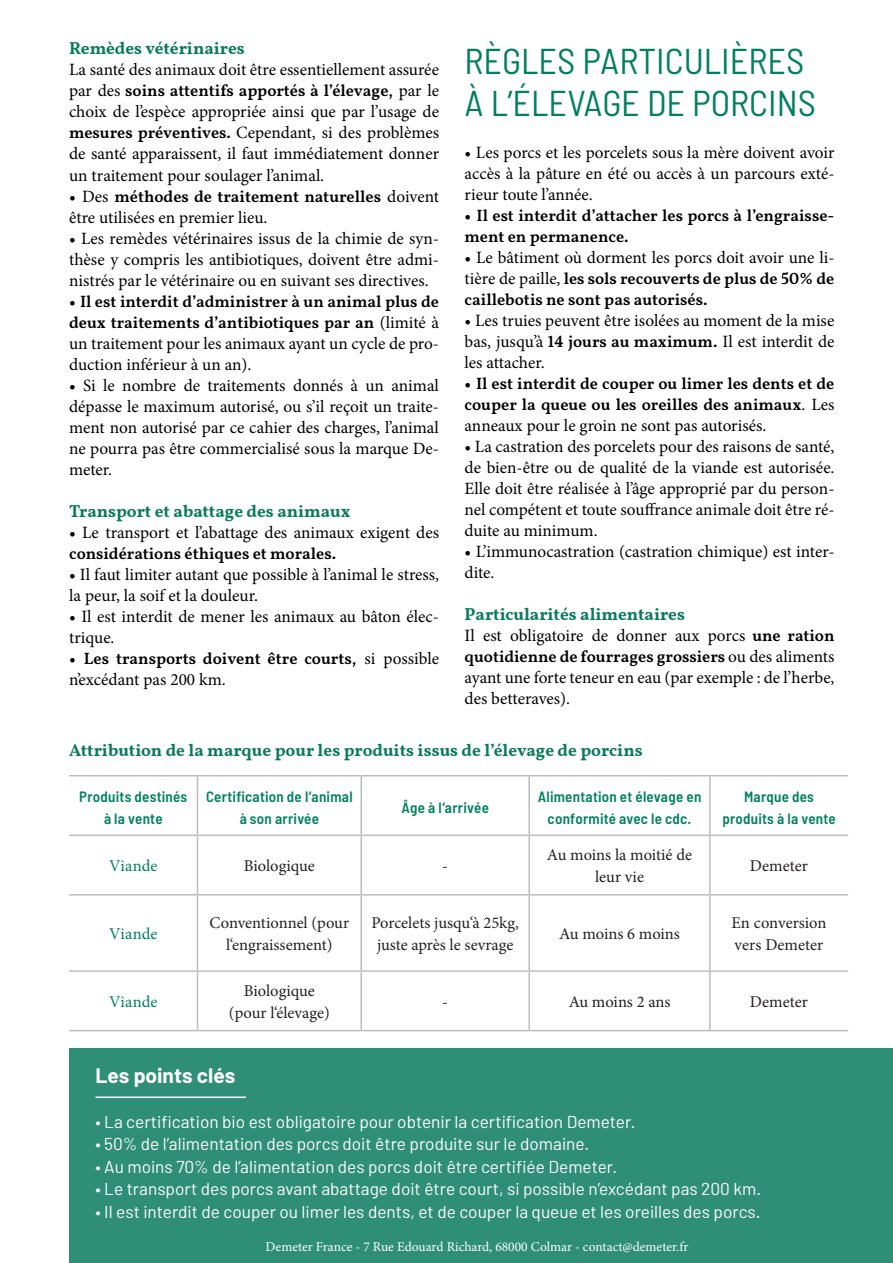
<style>
.page{position:relative;width:893px;height:1263px;background:#fff}
.page>*{position:absolute;margin:0;border:0;box-sizing:border-box;transform-origin:0 0}
.t1{font:semi-condensed 36px "Barlow";color:#00805f}
.t2{font:700 21px "Barlow";color:#fff}
.t3{font:17.25px/21px "Minion Pro";color:#000001;text-align:justify}
.t4{font:17.25px "Barlow";color:#fff}
.t5{font:700 17.25px "Demeter Vollkorn";color:#097b5c}
.t6{font:600 16.5px/21px "Demeter Vollkorn";color:#000001}
.t7{font:16.5px/22.5px "Minion Pro";color:#231f20;text-align:center}
.t8{font:16.5px "Minion Pro";letter-spacing:.005em;color:#00805f}
.t9{font:600 semi-condensed 15px/22.5px "Barlow";letter-spacing:.015em;color:#00805f;text-align:center}
.DEM___Paragraph_Barl{font:13.5px "Minion Pro";color:#fff}
.s1{font-family:"Minion Pro";font-weight:400;font-size:17.25px}
.s2{font-family:"Demeter Vollkorn";font-weight:600;font-size:16.5px}
</style>
<div class="page">
<hr style="left:69px;top:775px;width:129px;height:1px;background:#bcbdc0">
<hr style="left:198px;top:775px;width:163px;height:1px;background:#bcbdc0">
<hr style="left:197px;top:776px;width:1px;height:58px;background:#bcbdc0">
<hr style="left:361px;top:775px;width:168px;height:1px;background:#bcbdc0">
<hr style="left:360px;top:776px;width:2px;height:58px;background:#bcbdc0">
<hr style="left:529px;top:775px;width:181px;height:1px;background:#bcbdc0">
<hr style="left:528px;top:776px;width:2px;height:58px;background:#bcbdc0">
<hr style="left:710px;top:775px;width:138px;height:1px;background:#bcbdc0">
<hr style="left:709px;top:776px;width:2px;height:58px;background:#bcbdc0">
<hr style="left:69px;top:834px;width:129px;height:2px;background:#bcbdc0">
<hr style="left:198px;top:834px;width:163px;height:2px;background:#bcbdc0">
<hr style="left:197px;top:836px;width:1px;height:58px;background:#bcbdc0">
<hr style="left:361px;top:834px;width:168px;height:2px;background:#bcbdc0">
<hr style="left:360px;top:836px;width:2px;height:58px;background:#bcbdc0">
<hr style="left:529px;top:834px;width:181px;height:2px;background:#bcbdc0">
<hr style="left:528px;top:836px;width:2px;height:58px;background:#bcbdc0">
<hr style="left:710px;top:834px;width:138px;height:2px;background:#bcbdc0">
<hr style="left:709px;top:836px;width:2px;height:58px;background:#bcbdc0">
<hr style="left:69px;top:894px;width:129px;height:1px;background:#bcbdc0">
<hr style="left:198px;top:894px;width:163px;height:1px;background:#bcbdc0">
<hr style="left:197px;top:895px;width:1px;height:75px;background:#bcbdc0">
<hr style="left:361px;top:894px;width:168px;height:1px;background:#bcbdc0">
<hr style="left:360px;top:895px;width:2px;height:75px;background:#bcbdc0">
<hr style="left:529px;top:894px;width:181px;height:1px;background:#bcbdc0">
<hr style="left:528px;top:895px;width:2px;height:75px;background:#bcbdc0">
<hr style="left:710px;top:894px;width:138px;height:1px;background:#bcbdc0">
<hr style="left:709px;top:895px;width:2px;height:75px;background:#bcbdc0">
<hr style="left:69px;top:970px;width:129px;height:2px;background:#bcbdc0">
<hr style="left:198px;top:970px;width:163px;height:2px;background:#bcbdc0">
<hr style="left:197px;top:972px;width:1px;height:58px;background:#bcbdc0">
<hr style="left:361px;top:970px;width:168px;height:2px;background:#bcbdc0">
<hr style="left:360px;top:972px;width:2px;height:58px;background:#bcbdc0">
<hr style="left:529px;top:970px;width:181px;height:2px;background:#bcbdc0">
<hr style="left:528px;top:972px;width:2px;height:58px;background:#bcbdc0">
<hr style="left:710px;top:970px;width:138px;height:2px;background:#bcbdc0">
<hr style="left:709px;top:972px;width:2px;height:58px;background:#bcbdc0">
<hr style="left:69px;top:1030px;width:129px;height:1px;background:#bcbdc0">
<hr style="left:198px;top:1030px;width:163px;height:1px;background:#bcbdc0">
<hr style="left:361px;top:1030px;width:168px;height:1px;background:#bcbdc0">
<hr style="left:529px;top:1030px;width:181px;height:1px;background:#bcbdc0">
<hr style="left:710px;top:1030px;width:138px;height:1px;background:#bcbdc0">
<div style="left:69px;top:1048px;width:824px;height:215px;background:#2e8f76"></div>
<hr style="left:95px;top:1096px;width:151px;height:2px;background:#fff">
<p class="t5" style="left:69px;top:36px;width:177px">Remèdes vétérinaires</p>
<p class="t3" style="left:69px;top:60px;width:371px">La santé des animaux doit être essentiellement assurée</p>
<p class="t6" style="left:69px;top:79px;width:371px"><span class="s1">par des</span> soins attentifs apportés à l’élevage, <span class="s1">par le</span></p>
<p class="t3" style="left:69px;top:102px;width:371px">choix de l’espèce appropriée ainsi que par l’usage de <span class="s2">mesures préventives.</span> Cependant, si des problèmes de santé apparaissent, il faut immédiatement donner un traitement pour soulager l’animal.</p>
<p class="t6" style="left:69px;top:184px;width:371px"><span class="s1">• Des</span> méthodes de traitement naturelles <span class="s1">doivent</span></p>
<p class="t3" style="left:69px;top:207px;width:200px">être utilisées en premier lieu.</p>
<p class="t3" style="left:69px;top:228px;width:371px">• Les remèdes vétérinaires issus de la chimie de syn&shy;thèse y compris les antibiotiques, doivent être admi&shy;nistrés par le vétérinaire ou en suivant ses directives.</p>
<p class="t6" style="left:69px;top:289px;width:371px"><span class="s1">•</span> Il est interdit d’administrer à un animal plus de deux traitements d’antibiotiques par an <span class="s1">(limité à</span></p>
<p class="t3" style="left:69px;top:333px;width:371px">un traitement pour les animaux ayant un cycle de pro&shy;duction inférieur à un an).</p>
<p class="t3" style="left:69px;top:375px;width:371px">• Si le nombre de traitements donnés à un animal dépasse le maximum autorisé, ou s’il reçoit un traite&shy;ment non autorisé par ce cahier des charges, l’animal ne pourra pas être commercialisé sous la marque De&shy;meter.</p>
<p class="t5" style="left:69px;top:498px;width:283px">Transport et abattage des animaux</p>
<p class="t3" style="left:69px;top:522px;width:371px">• Le transport et l’abattage des animaux exigent des</p>
<p class="t6" style="left:69px;top:541px;width:269px">considérations éthiques et morales.</p>
<p class="t3" style="left:69px;top:564px;width:371px">• Il faut limiter autant que possible à l’animal le stress, la peur, la soif et la douleur.</p>
<p class="t3" style="left:69px;top:606px;width:371px">• Il est interdit de mener les animaux au bâton élec&shy;trique.</p>
<p class="t6" style="left:69px;top:646px;width:371px"><span class="s1">•</span> Les transports doivent être courts, <span class="s1">si possible</span></p>
<p class="t3" style="left:69px;top:669px;width:158px">n’excédant pas 200 km.</p>
<p class="t1" style="left:465px;top:39px;width:341px">RÈGLES PARTICULIÈRES</p>
<p class="t1" style="left:465px;top:81px;width:353px">À L’ÉLEVAGE DE PORCINS</p>
<p class="t3" style="left:465px;top:142px;width:371px">• Les porcs et les porcelets sous la mère doivent avoir accès à la pâture en été ou accès à un parcours exté&shy;rieur toute l’année.</p>
<p class="t6" style="left:465px;top:204px;width:371px"><span class="s1">•</span> Il est interdit d’attacher les porcs à l’engraisse&shy;ment en permanence.</p>
<p class="t3" style="left:465px;top:247px;width:371px">• Le bâtiment où dorment les porcs doit avoir une li-</p>
<p class="t6" style="left:465px;top:267px;width:371px"><span class="s1">tière de paille,</span> les sols recouverts de plus de 50% de caillebotis ne sont pas autorisés.</p>
<p class="t3" style="left:465px;top:310px;width:371px">• Les truies peuvent être isolées au moment de la mise bas, jusqu’à <span class="s2">14 jours au maximum.</span> Il est interdit de les attacher.</p>
<p class="t6" style="left:465px;top:372px;width:371px"><span class="s1">•</span> Il est interdit de couper ou limer les dents et de couper la queue ou les oreilles des animaux<span class="s1">. Les</span></p>
<p class="t3" style="left:465px;top:415px;width:303px">anneaux pour le groin ne sont pas autorisés.</p>
<p class="t3" style="left:465px;top:436px;width:371px">• La castration des porcelets pour des raisons de santé, de bien-être ou de qualité de la viande est autorisée.<br>Elle doit être réalisée à l’âge approprié par du person&shy;nel compétent et toute souffrance animale doit être ré&shy;duite au minimum.</p>
<p class="t3" style="left:465px;top:541px;width:371px">• L’immunocastration (castration chimique) est inter&shy;dite.</p>
<p class="t5" style="left:465px;top:601px;width:222px">Particularités alimentaires</p>
<p class="t3" style="left:465px;top:625px;width:371px">Il est obligatoire de donner aux porcs <span class="s2">une ration</span></p>
<p class="t6" style="left:465px;top:645px;width:371px">quotidienne de fourrages grossiers <span class="s1">ou des aliments</span></p>
<p class="t3" style="left:465px;top:667px;width:371px">ayant une forte teneur en eau (par exemple : de l’herbe, des betteraves).</p>
<p class="t5" style="left:69px;top:737px;width:575px">Attribution de la marque pour les produits issus de l’élevage de porcins</p>
<p class="t9" style="left:79px;top:785px;width:110px">Produits destinés à la vente</p>
<p class="t9" style="left:206px;top:785px;width:148px">Certification de l‘animal à son arrivée</p>
<p class="t9" style="left:401px;top:796px;width:89px">Âge à l‘arrivée</p>
<p class="t9" style="left:538px;top:785px;width:165px">Alimentation et élevage en conformité avec le cdc.</p>
<p class="t9" style="left:722px;top:785px;width:115px">Marque des produits à la vente</p>
<p class="t8" style="left:109px;top:855px;width:50px">Viande</p>
<p class="t7" style="left:244px;top:855px;width:73px">Biologique</p>
<p class="t7" style="left:442px;top:855px;width:7px">-</p>
<p class="t7" style="left:547px;top:843px;width:147px">Au moins la moitié de leur vie</p>
<p class="t7" style="left:750px;top:855px;width:60px">Demeter</p>
<p class="t8" style="left:109px;top:923px;width:50px">Viande</p>
<p class="t7" style="left:210px;top:911px;width:141px">Conventionnel (pour l‘engraissement)</p>
<p class="t7" style="left:371px;top:911px;width:149px">Porcelets jusqu‘à 25kg, juste après le sevrage</p>
<p class="t7" style="left:559px;top:922px;width:122px">Au moins 6 moins</p>
<p class="t7" style="left:731px;top:911px;width:97px;text-align:left">En conversion vers Demeter</p>
<p class="t8" style="left:109px;top:990px;width:50px">Viande</p>
<p class="t7" style="left:244px;top:979px;width:73px">Biologique</p>
<p class="t7" style="left:229px;top:1002px;width:102px">(pour l‘élevage)</p>
<p class="t7" style="left:442px;top:990px;width:7px">-</p>
<p class="t7" style="left:569px;top:990px;width:103px">Au moins 2 ans</p>
<p class="t7" style="left:750px;top:990px;width:60px">Demeter</p>
<p class="t2" style="left:95px;top:1062px;width:141px">Les points clés</p>
<p class="t4" style="left:95px;top:1111px;width:542px">• La certification bio est obligatoire pour obtenir la certification Demeter.</p>
<p class="t4" style="left:95px;top:1133px;width:495px">• 50% de l’alimentation des porcs doit être produite sur le domaine.</p>
<p class="t4" style="left:95px;top:1156px;width:523px">• Au moins 70% de l’alimentation des porcs doit être certifiée Demeter.</p>
<p class="t4" style="left:95px;top:1178px;width:667px">• Le transport des porcs avant abattage doit être court, si possible n’excédant pas 200 km.</p>
<p class="t4" style="left:95px;top:1201px;width:667px">• Il est interdit de couper ou limer les dents, et de couper la queue et les oreilles des porcs.</p>
<p class="DEM___Paragraph_Barl" style="left:266px;top:1237px;width:424px">Demeter France - 7 Rue Edouard Richard, 68000 Colmar - contact@demeter.fr</p>
</div>
